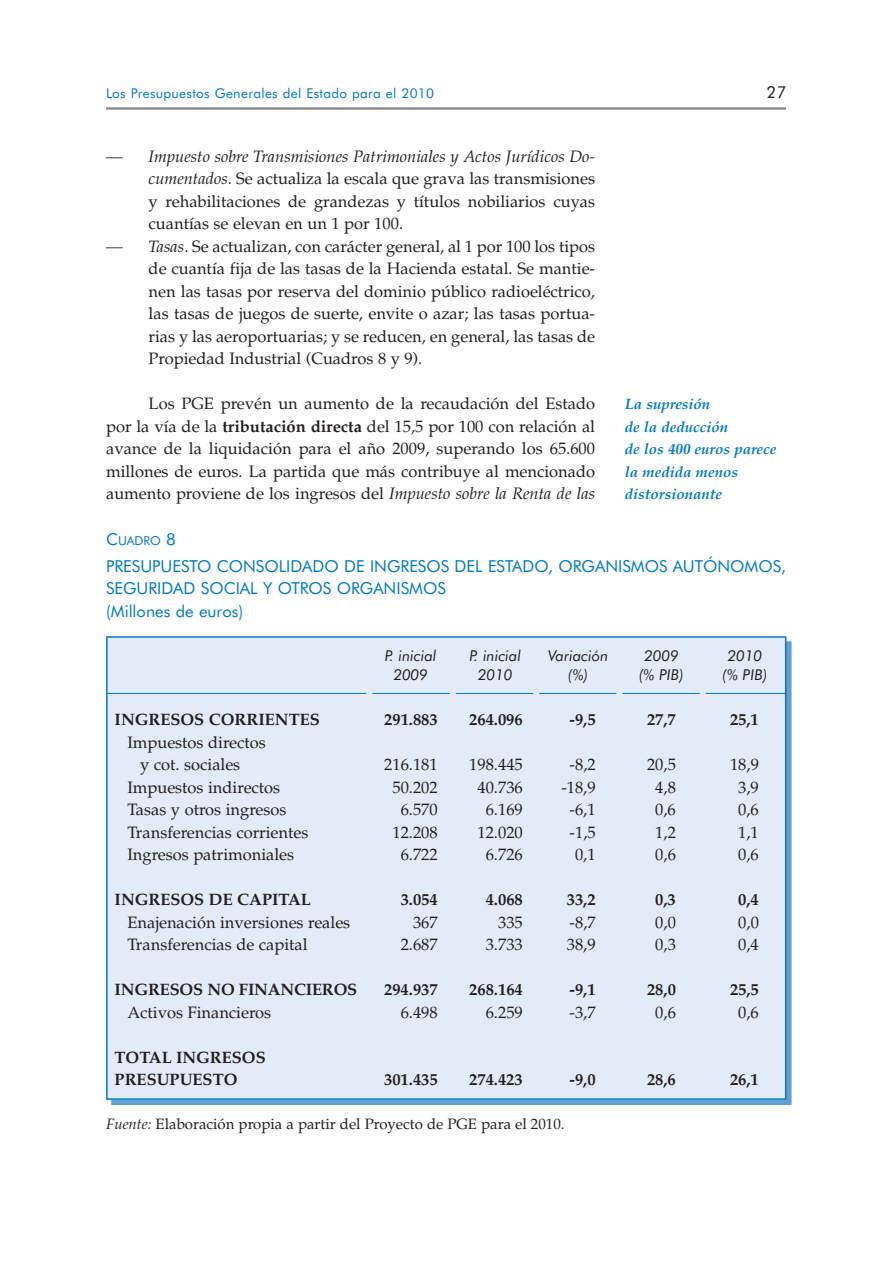
<style>
.page{position:relative;width:893px;height:1263px;background:#fff}
.page>*{position:absolute;margin:0;border:0;box-sizing:border-box;transform-origin:0 0}
.t1{font:16.5px/22.5px "Palatino";color:#231f20;text-align:justify}
.t2{font:700 16.5px/22.5px "Palatino";color:#231f20}
.t3{font:16.5px/22.5px "Futura BT";color:#0079c2}
.t4{font:16.5px "Futura BT";color:#231f20}
.t5{font:italic 700 15px/22.5px "Palatino";color:#0079c2}
.t6{font:15px "Palatino";color:#231f20}
.t7{font:italic 15px "Futura BT";color:#231f20}
.t8{font:13.5px "Futura BT";letter-spacing:.025em;color:#0079c2}
.t9{font:12.3px "Futura BT";color:#0079c2}
.s1{font-style:italic}
.s2{font-weight:700}
.s3{font-size:16.5px}
</style>
<div class="page">
<hr style="left:106px;top:107px;width:680px;height:3px;background:#808285">
<div style="left:107px;top:637px;width:679px;height:462px;background:#e2ebf7"></div>
<div style="left:106px;top:636px;width:680px;height:464px;border:2px solid #0079c2"></div>
<hr style="left:106px;top:693px;width:680px;height:1px;background:#0079c2">
<div style="left:366px;top:686px;width:6px;height:17px;background:#e2ebf7"></div>
<div style="left:450px;top:686px;width:6px;height:17px;background:#e2ebf7"></div>
<div style="left:533px;top:686px;width:6px;height:17px;background:#e2ebf7"></div>
<div style="left:616px;top:686px;width:6px;height:17px;background:#e2ebf7"></div>
<div style="left:700px;top:686px;width:6px;height:17px;background:#e2ebf7"></div>
<p class="t8" style="left:106px;top:87px;width:330px">Los Presupuestos Generales del Estado para el 2010</p>
<p class="t4" style="left:766px;top:85px;width:21px">27</p>
<p class="t1" style="left:149px;top:147px;width:448px;text-indent:-43px"><span class="s1">— Impuesto sobre Transmisiones Patrimoniales y Actos Jurídicos Do&shy;cumentados.</span> Se actualiza la escala que grava las transmisiones y rehabilitaciones de grandezas y títulos nobiliarios cuyas cuantías se elevan en un 1 por 100.</p>
<p class="t1" style="left:149px;top:237px;width:448px;text-indent:-43px"><span class="s1">— Tasas.</span> Se actualizan, con carácter general, al 1 por 100 los tipos de cuantía fija de las tasas de la Hacienda estatal. Se mantie&shy;nen las tasas por reserva del dominio público radioeléctrico, las tasas de juegos de suerte, envite o azar; las tasas portua&shy;rias y las aeroportuarias; y se reducen, en general, las tasas de Propiedad Industrial (Cuadros 8 y 9).</p>
<p class="t1" style="left:106px;top:394px;width:491px;text-indent:43px">Los PGE prevén un aumento de la recaudación del Estado por la vía de la <span class="s2">tributación directa</span> del 15,5 por 100 con relación al avance de la liquidación para el año 2009, superando los 65.600 millones de euros. La partida que más contribuye al mencionado aumento proviene de los ingresos del <span class="s1">Impuesto sobre la Renta de las</span></p>
<p class="t5" style="left:625px;top:394px;width:153px">La supresión<br>de la deducción<br>de los 400 euros parece la medida menos distorsionante</p>
<p class="t9" style="left:106px;top:535px;width:71px"><span class="s3">C</span>UADRO <span class="s3">8</span></p>
<p class="t3" style="left:106px;top:556px;width:681px">PRESUPUESTO CONSOLIDADO DE INGRESOS DEL ESTADO, ORGANISMOS AUTÓNOMOS,<br>SEGURIDAD SOCIAL Y OTROS ORGANISMOS<br>(Millones de euros)</p>
<p class="t7" style="left:385px;top:649px;width:53px">P. inicial</p>
<p class="t7" style="left:469px;top:649px;width:53px">P. inicial</p>
<p class="t7" style="left:548px;top:649px;width:62px">Variación</p>
<p class="t7" style="left:644px;top:649px;width:36px">2009</p>
<p class="t7" style="left:728px;top:649px;width:36px">2010</p>
<p class="t7" style="left:393px;top:668px;width:36px">2009</p>
<p class="t7" style="left:478px;top:668px;width:36px">2010</p>
<p class="t7" style="left:568px;top:668px;width:22px">(%)</p>
<p class="t7" style="left:639px;top:668px;width:47px">(% PIB)</p>
<p class="t7" style="left:722px;top:668px;width:47px">(% PIB)</p>
<p class="t2" style="left:115px;top:710px;width:207px">INGRESOS CORRIENTES</p>
<p class="t2" style="left:384px;top:710px;width:55px">291.883</p>
<p class="t2" style="left:469px;top:710px;width:55px">264.096</p>
<p class="t2" style="left:570px;top:710px;width:28px">-9,5</p>
<p class="t2" style="left:647px;top:710px;width:30px">27,7</p>
<p class="t2" style="left:730px;top:710px;width:30px">25,1</p>
<p class="t1" style="left:140px;top:733px;width:127px;text-indent:-13px">Impuestos directos y cot. sociales</p>
<p class="t1" style="left:384px;top:755px;width:55px">216.181</p>
<p class="t1" style="left:469px;top:755px;width:55px">198.445</p>
<p class="t1" style="left:570px;top:755px;width:28px">-8,2</p>
<p class="t1" style="left:647px;top:755px;width:30px">20,5</p>
<p class="t1" style="left:730px;top:755px;width:30px">18,9</p>
<p class="t1" style="left:127px;top:778px;width:154px">Impuestos indirectos</p>
<p class="t1" style="left:392px;top:778px;width:47px">50.202</p>
<p class="t1" style="left:477px;top:778px;width:47px">40.736</p>
<p class="t1" style="left:561px;top:778px;width:36px">-18,9</p>
<p class="t1" style="left:655px;top:778px;width:22px">4,8</p>
<p class="t1" style="left:738px;top:778px;width:22px">3,9</p>
<p class="t1" style="left:127px;top:800px;width:161px">Tasas y otros ingresos</p>
<p class="t1" style="left:401px;top:800px;width:39px">6.570</p>
<p class="t1" style="left:486px;top:800px;width:39px">6.169</p>
<p class="t1" style="left:570px;top:800px;width:28px">-6,1</p>
<p class="t1" style="left:655px;top:800px;width:22px">0,6</p>
<p class="t1" style="left:738px;top:800px;width:22px">0,6</p>
<p class="t1" style="left:127px;top:823px;width:182px">Transferencias corrientes</p>
<p class="t1" style="left:392px;top:823px;width:47px">12.208</p>
<p class="t1" style="left:477px;top:823px;width:47px">12.020</p>
<p class="t1" style="left:570px;top:823px;width:28px">-1,5</p>
<p class="t1" style="left:655px;top:823px;width:22px">1,2</p>
<p class="t1" style="left:738px;top:823px;width:22px">1,1</p>
<p class="t1" style="left:127px;top:845px;width:168px">Ingresos patrimoniales</p>
<p class="t1" style="left:401px;top:845px;width:39px">6.722</p>
<p class="t1" style="left:486px;top:845px;width:39px">6.726</p>
<p class="t1" style="left:575px;top:845px;width:22px">0,1</p>
<p class="t1" style="left:655px;top:845px;width:22px">0,6</p>
<p class="t1" style="left:738px;top:845px;width:22px">0,6</p>
<p class="t2" style="left:115px;top:890px;width:198px">INGRESOS DE CAPITAL</p>
<p class="t2" style="left:401px;top:890px;width:39px">3.054</p>
<p class="t2" style="left:486px;top:890px;width:39px">4.068</p>
<p class="t2" style="left:567px;top:890px;width:30px">33,2</p>
<p class="t2" style="left:655px;top:890px;width:22px">0,3</p>
<p class="t2" style="left:738px;top:890px;width:22px">0,4</p>
<p class="t1" style="left:127px;top:913px;width:224px">Enajenación inversiones reales</p>
<p class="t1" style="left:413px;top:913px;width:26px">367</p>
<p class="t1" style="left:498px;top:913px;width:26px">335</p>
<p class="t1" style="left:570px;top:913px;width:28px">-8,7</p>
<p class="t1" style="left:655px;top:913px;width:22px">0,0</p>
<p class="t1" style="left:738px;top:913px;width:22px">0,0</p>
<p class="t1" style="left:127px;top:935px;width:182px">Transferencias de capital</p>
<p class="t1" style="left:401px;top:935px;width:39px">2.687</p>
<p class="t1" style="left:486px;top:935px;width:39px">3.733</p>
<p class="t1" style="left:567px;top:935px;width:30px">38,9</p>
<p class="t1" style="left:655px;top:935px;width:22px">0,3</p>
<p class="t1" style="left:738px;top:935px;width:22px">0,4</p>
<p class="t2" style="left:115px;top:980px;width:244px">INGRESOS NO FINANCIEROS</p>
<p class="t2" style="left:384px;top:980px;width:55px">294.937</p>
<p class="t2" style="left:469px;top:980px;width:55px">268.164</p>
<p class="t2" style="left:570px;top:980px;width:28px">-9,1</p>
<p class="t2" style="left:647px;top:980px;width:30px">28,0</p>
<p class="t2" style="left:730px;top:980px;width:30px">25,5</p>
<p class="t1" style="left:127px;top:1003px;width:145px">Activos Financieros</p>
<p class="t1" style="left:401px;top:1003px;width:39px">6.498</p>
<p class="t1" style="left:486px;top:1003px;width:39px">6.259</p>
<p class="t1" style="left:570px;top:1003px;width:28px">-3,7</p>
<p class="t1" style="left:655px;top:1003px;width:22px">0,6</p>
<p class="t1" style="left:738px;top:1003px;width:22px">0,6</p>
<p class="t2" style="left:115px;top:1048px;width:153px">TOTAL INGRESOS<br>PRESUPUESTO</p>
<p class="t2" style="left:384px;top:1070px;width:55px">301.435</p>
<p class="t2" style="left:469px;top:1070px;width:55px">274.423</p>
<p class="t2" style="left:570px;top:1070px;width:28px">-9,0</p>
<p class="t2" style="left:647px;top:1070px;width:30px">28,6</p>
<p class="t2" style="left:730px;top:1070px;width:30px">26,1</p>
<p class="t6" style="left:106px;top:1118px;width:460px"><span class="s1">Fuente:</span> Elaboración propia a partir del Proyecto de PGE para el 2010.</p>
</div>
